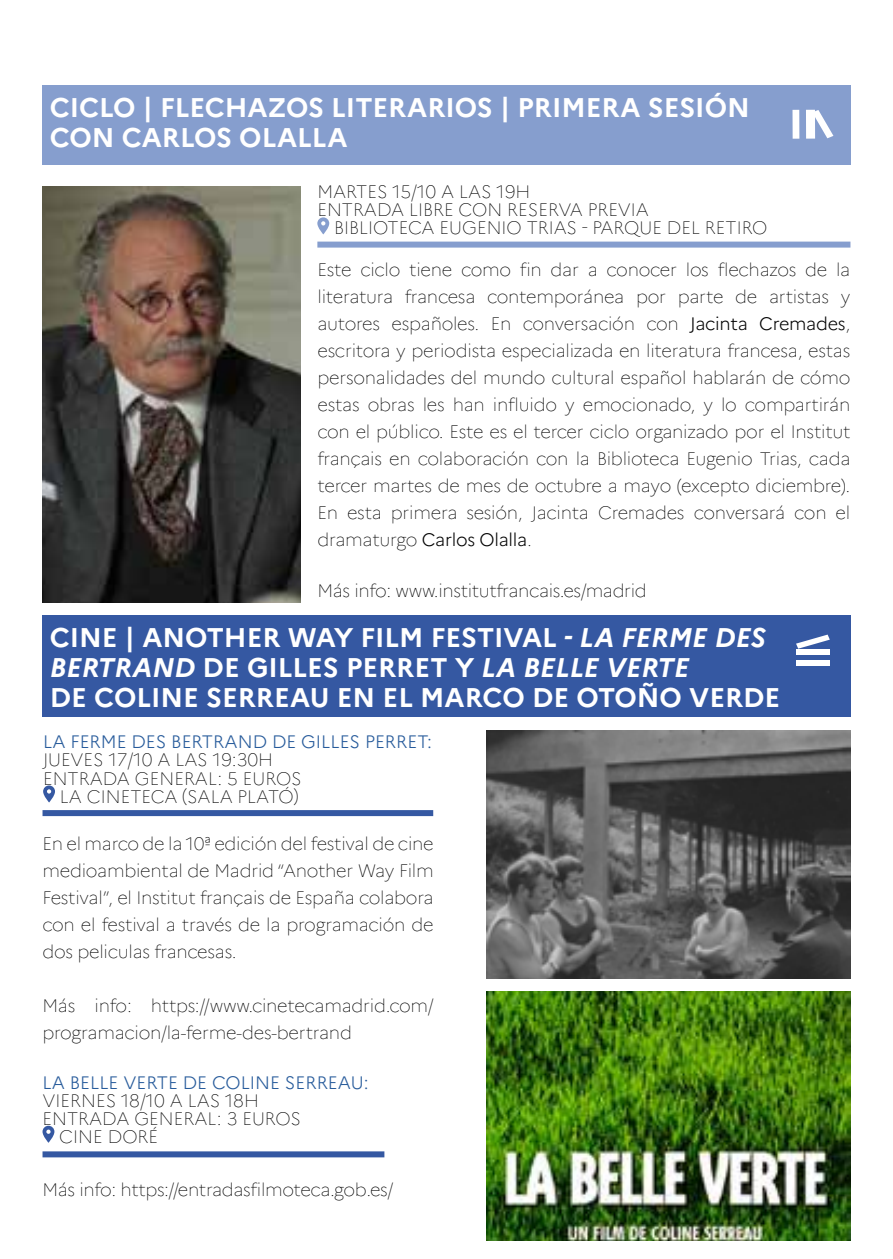
<style>
.page{position:relative;width:893px;height:1259px;background:#fff}
.page>*{position:absolute;margin:0;border:0;box-sizing:border-box;transform-origin:0 0}
.t1{font:700 27px/30px "Marianne";color:#fff}
.t2{font:100 18px/27px "Marianne";letter-spacing:-.015em;color:#000;text-align:justify}
.t3{font:300 18px "Marianne";color:#275b9b}
.s1{font-weight:300}
.s2{font-style:italic}
</style>
<div class="page">
<div style="left:42px;top:85px;width:808px;height:79px;background:#869ece"></div>
<svg style="left:317px;top:217px;width:12px;height:17px"></svg>
<div style="left:317px;top:242px;width:533px;height:6px;background:#869ece"></div>
<div style="left:792px;top:110px;width:7px;height:29px;background:#fff"></div>
<div style="left:806px;top:110px;width:9px;height:29px;background:#fff"></div>
<svg style="left:815px;top:110px;width:18px;height:28px"></svg>
<div style="left:42px;top:615px;width:808px;height:101px;background:#3558a2"></div>
<svg style="left:43px;top:785px;width:12px;height:17px"></svg>
<div style="left:43px;top:810px;width:390px;height:6px;background:#3558a2"></div>
<div style="left:796px;top:660px;width:34px;height:5px;background:#fff"></div>
<div style="left:796px;top:649px;width:34px;height:6px;background:#fff"></div>
<svg style="left:796px;top:634px;width:34px;height:14px"></svg>
<svg style="left:43px;top:1125px;width:11px;height:17px"></svg>
<div style="left:43px;top:1151px;width:341px;height:6px;background:#3558a2"></div>
<img style="left:487px;top:730px;width:363px;height:248px">
<img style="left:486px;top:991px;width:364px;height:249px">
<img style="left:43px;top:186px;width:257px;height:416px">
<h1 class="t1" style="left:50px;top:91px;width:702px">CICLO | FLECHAZOS LITERARIOS | PRIMERA SESIÓN<br>CON CARLOS OLALLA</h1>
<p class="t2" style="left:317px;top:177px;width:215px">MARTES 15/10 A LAS 19H</p>
<p class="t2" style="left:317px;top:195px;width:333px">ENTRADA LIBRE CON RESERVA PREVIA</p>
<p class="t2" style="left:334px;top:213px;width:435px">BIBLIOTECA EUGENIO TRIAS - PARQUE DEL RETIRO</p>
<p class="t2" style="left:317px;top:254px;width:534px">Este ciclo tiene como fin dar a conocer los flechazos de la literatura francesa contemporánea por parte de artistas y autores españoles. En conversación con <span class="s1">Jacinta Cremades</span>, escritora y periodista especializada en literatura francesa, estas personalidades del mundo cultural español hablarán de cómo estas obras les han influido y emocionado, y lo compartirán con el público. Este es el tercer ciclo organizado por el Institut français en colaboración con la Biblioteca Eugenio Trias, cada tercer martes de mes de octubre a mayo (excepto diciembre).<br>En esta primera sesión, Jacinta Cremades conversará con el dramaturgo <span class="s1">Carlos Olalla</span>.</p>
<p class="t2" style="left:317px;top:575px;width:331px">Más info: www.institutfrancais.es/madrid</p>
<h1 class="t1" style="left:50px;top:620px;width:732px">CINE | ANOTHER WAY FILM FESTIVAL <span class="s2">- LA FERME DES<br>BERTRAND</span> DE GILLES PERRET Y <span class="s2">LA BELLE VERTE<br></span>DE COLINE SERREAU EN EL MARCO DE OTOÑO VERDE</h1>
<p class="t3" style="left:43px;top:728px;width:390px">LA FERME DES BERTRAND DE GILLES PERRET:</p>
<p class="t2" style="left:43px;top:745px;width:231px">JUEVES 17/10 A LAS 19:30H</p>
<p class="t2" style="left:43px;top:763px;width:260px">ENTRADA GENERAL: 5 EUROS</p>
<p class="t2" style="left:60px;top:781px;width:240px">LA CINETECA (SALA PLATÓ)</p>
<p class="t2" style="left:43px;top:829px;width:393px">En el marco de la 10ª edición del festival de cine medioambiental de Madrid “Another Way Film Festival”, el Institut français de España colabora con el festival a través de la programación de dos peliculas francesas.</p>
<p class="t2" style="left:43px;top:991px;width:393px">Más info: https://www.cinetecamadrid.com/ programacion/la-ferme-des-bertrand</p>
<p class="t3" style="left:43px;top:1068px;width:327px">LA BELLE VERTE DE COLINE SERREAU:</p>
<p class="t2" style="left:43px;top:1085px;width:218px">VIERNES 18/10 A LAS 18H</p>
<p class="t2" style="left:43px;top:1103px;width:260px">ENTRADA GENERAL: 3 EUROS</p>
<p class="t2" style="left:59px;top:1121px;width:100px">CINE DORÉ</p>
<p class="t2" style="left:43px;top:1174px;width:352px">Más info: https://entradasfilmoteca.gob.es/</p>
</div>
